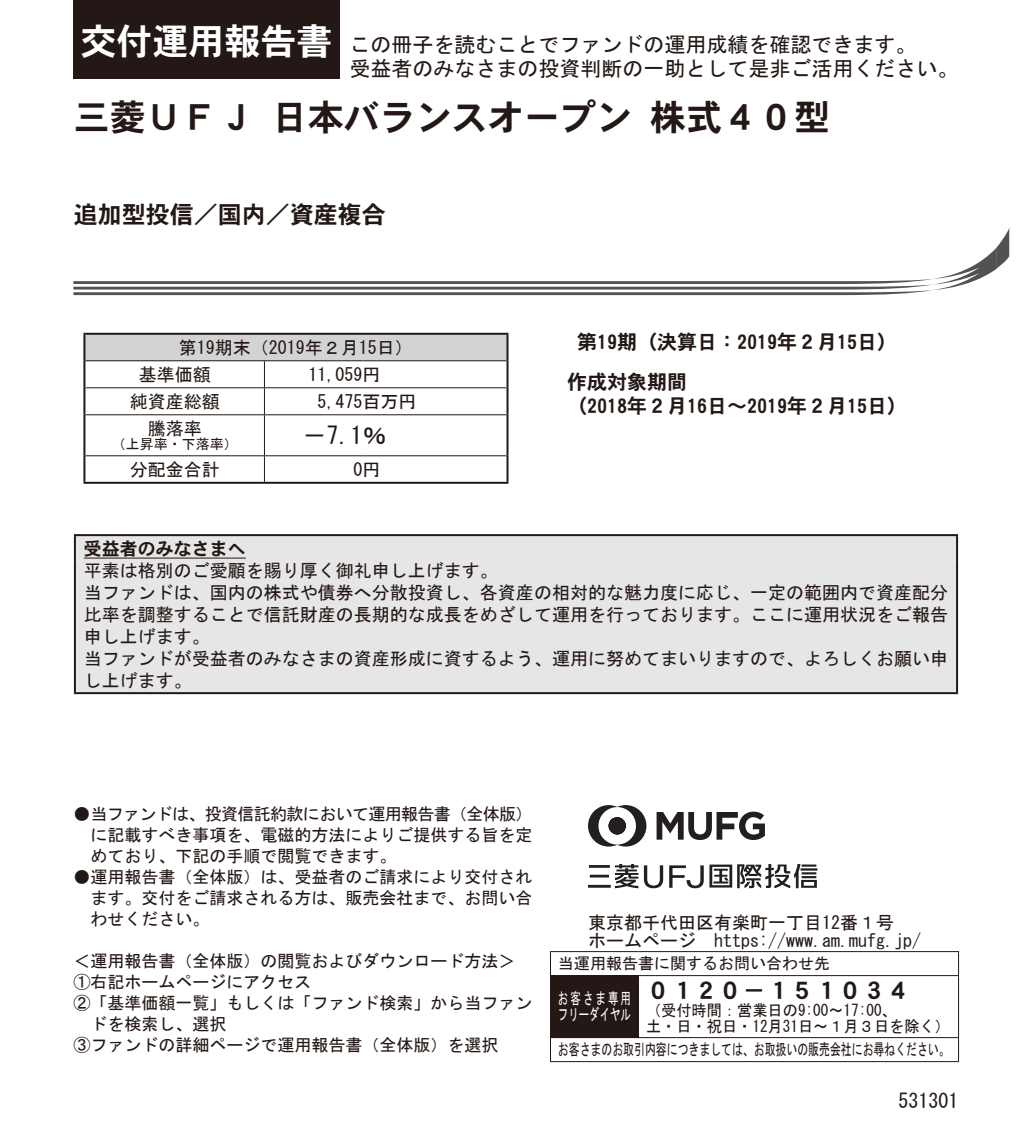
<style>
.page{position:relative;width:1032px;height:1134px;background:#fff}
.page>*{position:absolute;margin:0;border:0;box-sizing:border-box;transform-origin:0 0}
.t1{font:36px "DFHS Gothic W7 WIN RKSJ H";color:#231815}
.t2{font:24px "DFHS Gothic W7 WIN RKSJ H";color:#231815}
.t3{font:24px "MS Gothic";color:#231815}
.t4{font:21px/24px "MS Gothic";color:#231815}
.t5{font:20px/40px "DFHS Gothic W7 WIN RKSJ H";color:#231815}
.t6{font:20px "MS Gothic";color:#231815}
.t7{font:18px/22px "MS Gothic";color:#231815}
.t8{font:18px "DFHS Gothic W7 WIN RKSJ H";color:#231815}
.t9{font:17px/21px "MS Gothic";color:#231815;text-align:justify}
.t10{font:16px/16px "MS Gothic";color:#231815;scale:.95 1}
.t11{font:16px "MS Gothic";color:#231815;scale:.68 1}
.t12{font:16px "MS Gothic";color:#231815}
.t13{font:16px/16px "MS Gothic";letter-spacing:.005em;color:#fff;scale:.65 1}
.t14{font:14px "MS Gothic";color:#231815}
.s1{font-family:"DFHS Gothic W7 WIN RKSJ H";font-size:36px;color:#fff}
</style>
<div class="page">
<div style="left:73px;top:0;width:266px;height:79px;background:#231815"></div>
<svg style="left:656px;top:812px;width:109px;height:28px"></svg>
<svg style="left:588px;top:805px;width:58px;height:41px"></svg>
<svg style="left:644px;top:865px;width:19px;height:23px"></svg>
<svg style="left:590px;top:875px;width:19px;height:2px"></svg>
<hr style="left:588px;top:885px;width:23px;height:3px;background:#231f20">
<hr style="left:589px;top:865px;width:21px;height:3px;background:#231f20">
<svg style="left:615px;top:864px;width:23px;height:24px"></svg>
<svg style="left:669px;top:864px;width:148px;height:24px"></svg>
<div style="left:550px;top:975px;width:88px;height:62px;background:#231815"></div>
<hr style="left:638px;top:976px;width:1px;height:61px;background:#231815">
<hr style="left:550px;top:1037px;width:409px;height:1px;background:#231815">
<hr style="left:550px;top:951px;width:88px;height:1px;background:#231815">
<svg style="left:550px;top:952px;width:1px;height:23px"></svg>
<hr style="left:638px;top:951px;width:321px;height:1px;background:#231815">
<svg style="left:958px;top:952px;width:1px;height:23px"></svg>
<hr style="left:638px;top:975px;width:321px;height:1px;background:#231815">
<hr style="left:958px;top:976px;width:1px;height:61px;background:#231815">
<svg style="left:550px;top:1038px;width:1px;height:23px"></svg>
<svg style="left:958px;top:1038px;width:1px;height:23px"></svg>
<hr style="left:550px;top:1061px;width:409px;height:1px;background:#231815">
<svg style="left:73px;top:229px;width:936px;height:66px"></svg>
<div style="left:76px;top:536px;width:880px;height:156px;background:#e6e6e6"></div>
<hr style="left:74px;top:534px;width:884px;height:2px;background:#231815">
<hr style="left:74px;top:536px;width:2px;height:25px;background:#231815">
<hr style="left:956px;top:536px;width:2px;height:25px;background:#231815">
<hr style="left:74px;top:561px;width:2px;height:131px;background:#231815">
<hr style="left:956px;top:561px;width:2px;height:131px;background:#231815">
<hr style="left:74px;top:692px;width:884px;height:2px;background:#231815">
<hr style="left:84px;top:558px;width:162px;height:1px;background:#231815">
<div style="left:84px;top:334px;width:423px;height:27px;background:#d3d3d4"></div>
<hr style="left:85px;top:360px;width:277px;height:1px;background:#231815">
<hr style="left:362px;top:360px;width:144px;height:1px;background:#231815">
<hr style="left:85px;top:387px;width:277px;height:1px;background:#231815">
<hr style="left:85px;top:414px;width:277px;height:1px;background:#231815">
<hr style="left:85px;top:455px;width:277px;height:1px;background:#231815">
<svg style="left:264px;top:361px;width:242px;height:121px"></svg>
<hr style="left:362px;top:455px;width:144px;height:1px;background:#231815">
<hr style="left:83px;top:335px;width:2px;height:26px;background:#231815">
<hr style="left:506px;top:335px;width:2px;height:26px;background:#231815">
<hr style="left:83px;top:456px;width:2px;height:26px;background:#231815">
<hr style="left:506px;top:456px;width:2px;height:26px;background:#231815">
<hr style="left:83px;top:482px;width:425px;height:2px;background:#231815">
<hr style="left:83px;top:333px;width:425px;height:2px;background:#231815">
<hr style="left:83px;top:361px;width:2px;height:27px;background:#231815">
<hr style="left:506px;top:361px;width:2px;height:27px;background:#231815">
<hr style="left:83px;top:388px;width:2px;height:27px;background:#231815">
<hr style="left:506px;top:388px;width:2px;height:27px;background:#231815">
<hr style="left:83px;top:415px;width:2px;height:41px;background:#231815">
<hr style="left:506px;top:415px;width:2px;height:41px;background:#231815">
<p class="t4" style="left:349px;top:32px;width:610px;text-indent:-269px"><span class="s1">交付運用報告書</span> この冊子を読むことでファンドの運用成績を確認できます。<br>受益者のみなさまの投資判断の一助として是非ご活用ください。</p>
<h1 class="t1" style="left:74px;top:99px;width:757px">三菱ＵＦＪ 日本バランスオープン 株式４０型</h1>
<h2 class="t2" style="left:74px;top:202px;width:313px">追加型投信／国内／資産複合</h2>
<p class="t7" style="left:139px;top:334px;width:276px;line-height:26.8px;text-indent:40px">第19期末（2019年２月15日）基準価額</p>
<p class="t7" style="left:308px;top:363px;width:73px">11,059円</p>
<p class="t7" style="left:130px;top:390px;width:91px">純資産総額</p>
<p class="t7" style="left:317px;top:390px;width:100px">5,475百万円</p>
<p class="t7" style="left:148px;top:417px;width:55px">騰落率</p>
<p class="t14" style="left:112px;top:437px;width:127px">（上昇率・下落率）</p>
<h2 class="t3" style="left:302px;top:423px;width:85px">－7.1％</h2>
<p class="t7" style="left:130px;top:458px;width:91px">分配金合計</p>
<p class="t7" style="left:353px;top:458px;width:28px">0円</p>
<p class="t5" style="left:567px;top:322px;width:331px;text-indent:10px">第19期（決算日：2019年２月15日）作成対象期間</p>
<p class="t5" style="left:567px;top:386px;width:341px">（2018年２月16日～2019年２月15日）</p>
<p class="t8" style="left:84px;top:540px;width:164px">受益者のみなさまへ</p>
<p class="t7" style="left:84px;top:559px;width:865px">平素は格別のご愛顧を賜り厚く御礼申し上げます。<br>当ファンドは、国内の株式や債券へ分散投資し、各資産の相対的な魅力度に応じ、一定の範囲内で資産配分比率を調整することで信託財産の長期的な成長をめざして運用を行っております。ここに運用状況をご報告申し上げます。<br>当ファンドが受益者のみなさまの資産形成に資するよう、運用に努めてまいりますので、よろしくお願い申し上げます。</p>
<p class="t9" style="left:90px;top:803px;width:444px;text-indent:-17px">●当ファンドは、投資信託約款において運用報告書（全体版）に記載すべき事項を、電磁的方法によりご提供する旨を定めており、下記の手順で閲覧できます。</p>
<p class="t9" style="left:90px;top:866px;width:443px;text-indent:-17px">●運用報告書（全体版）は、受益者のご請求により交付されます。交付をご請求される方は、販売会社まで、お問い合わせください。</p>
<p class="t9" style="left:73px;top:950px;width:443px">＜運用報告書（全体版）の閲覧およびダウンロード方法＞</p>
<p class="t9" style="left:73px;top:971px;width:239px">①右記ホームページにアクセス</p>
<p class="t9" style="left:73px;top:992px;width:460px">②「基準価額一覧」もしくは「ファンド検索」から当ファン</p>
<p class="t9" style="left:90px;top:1013px;width:137px">ドを検索し、選択</p>
<p class="t9" style="left:73px;top:1034px;width:426px">③ファンドの詳細ページで運用報告書（全体版）を選択</p>
<p class="t7" style="left:588px;top:913px;width:334px;line-height:18px">東京都千代田区有楽町一丁目12番１号<br>ホームページ　https://www.am.mufg.jp/</p>
<p class="t12" style="left:558px;top:955px;width:273px">当運用報告書に関するお問い合わせ先</p>
<p class="t13" style="left:558px;top:990px;width:114px">お客さま専用フリーダイヤル</p>
<h2 class="t2" style="left:646px;top:978px;width:265px">０１２０－１５１０３４</h2>
<p class="t10" style="left:646px;top:1002px;width:321px">（受付時間：営業日の9:00～17:00、<br>土・日・祝日・12月31日～１月３日を除く）</p>
<p class="t11" style="left:558px;top:1041px;width:577px">お客さまのお取引内容につきましては、お取扱いの販売会社にお尋ねください。</p>
<p class="t6" style="left:898px;top:1091px;width:61px">531301</p>
</div>
